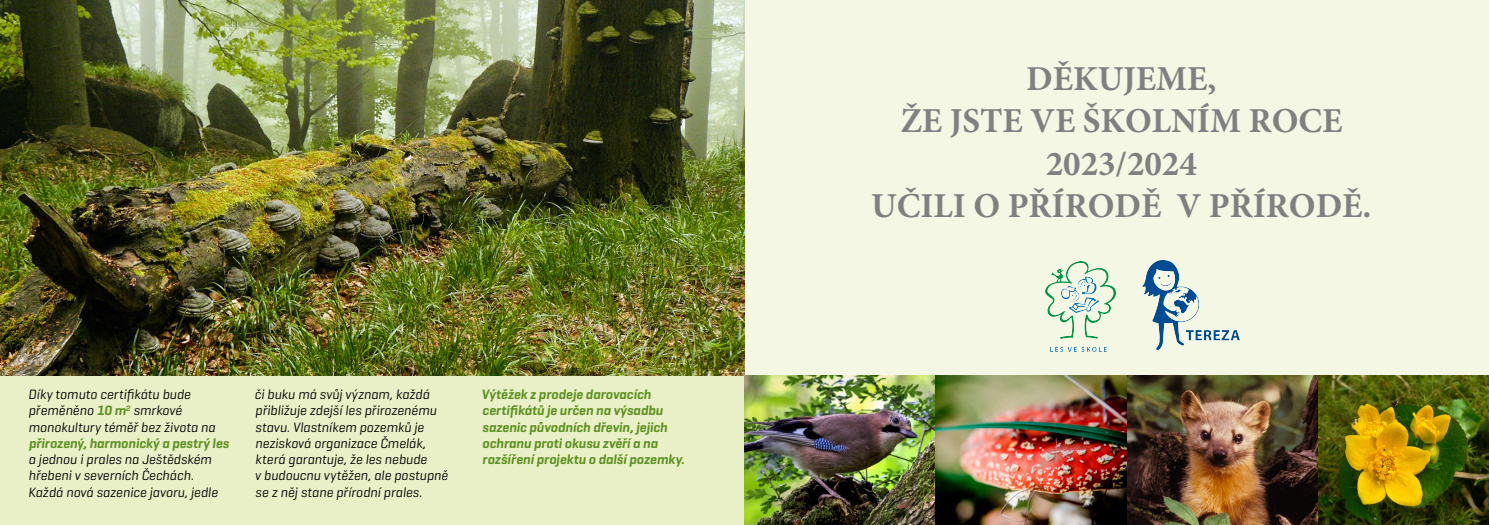
<style>
.page{position:relative;width:1489px;height:525px;background:#fff}
.page>*{position:absolute;margin:0;border:0;box-sizing:border-box;transform-origin:0 0}
.t1{font:700 35px/42px "Minion Pro";color:#808080;text-align:center}
.t2{font:italic 13.75px/16.2px "Geogrotesque";color:#000}
.t3{font:italic 600 13.75px/16.2px "Geogrotesque";color:#5d9021}
.s1{font-weight:600;color:#5d9021}
</style>
<div class="page">
<div style="left:744px;top:0;width:744px;height:524px;background:#f4f7e4"></div>
<div style="left:0;top:0;width:744px;height:524px;background:#e9efc6"></div>
<img style="left:744px;top:375px;width:744px;height:149px">
<img style="left:0;top:0;width:744px;height:375px">
<img style="left:1045px;top:261px;width:70px;height:90px">
<img style="left:1142px;top:260px;width:97px;height:89px">
<p class="t2" style="left:28px;top:385px;width:189px">Díky tomuto certifikátu bude přeměněno <span class="s1">10 m</span><sup>2</sup> smrkové monokultury téměř bez života na</p>
<p class="t3" style="left:29px;top:434px;width:202px">přirozený, harmonický a pestrý les</p>
<p class="t2" style="left:28px;top:450px;width:191px">a jednou i prales na Ještědském hřebeni v severních Čechách.<br>Každá nová sazenice javoru, jedle</p>
<p class="t2" style="left:254px;top:385px;width:195px">či buku má svůj význam, každá přibližuje zdejší les přirozenému stavu. Vlastníkem pozemků je nezisková organizace Čmelák, která garantuje, že les nebude<br>v budoucnu vytěžen, ale postupně se z něj stane přírodní prales.</p>
<p class="t3" style="left:481px;top:386px;width:205px">Výtěžek z prodeje darovacích certifikátů je určen na výsadbu sazenic původních dřevin, jejich ochranu proti okusu zvěří a na rozšíření projektu o další pozemky.</p>
<h1 class="t1" style="left:871px;top:58px;width:501px">DĚKUJEME,<br>ŽE JSTE VE ŠKOLNÍM ROCE<br>2023/2024<br>UČILI O PŘÍRODĚ V PŘÍRODĚ.</h1>
</div>
